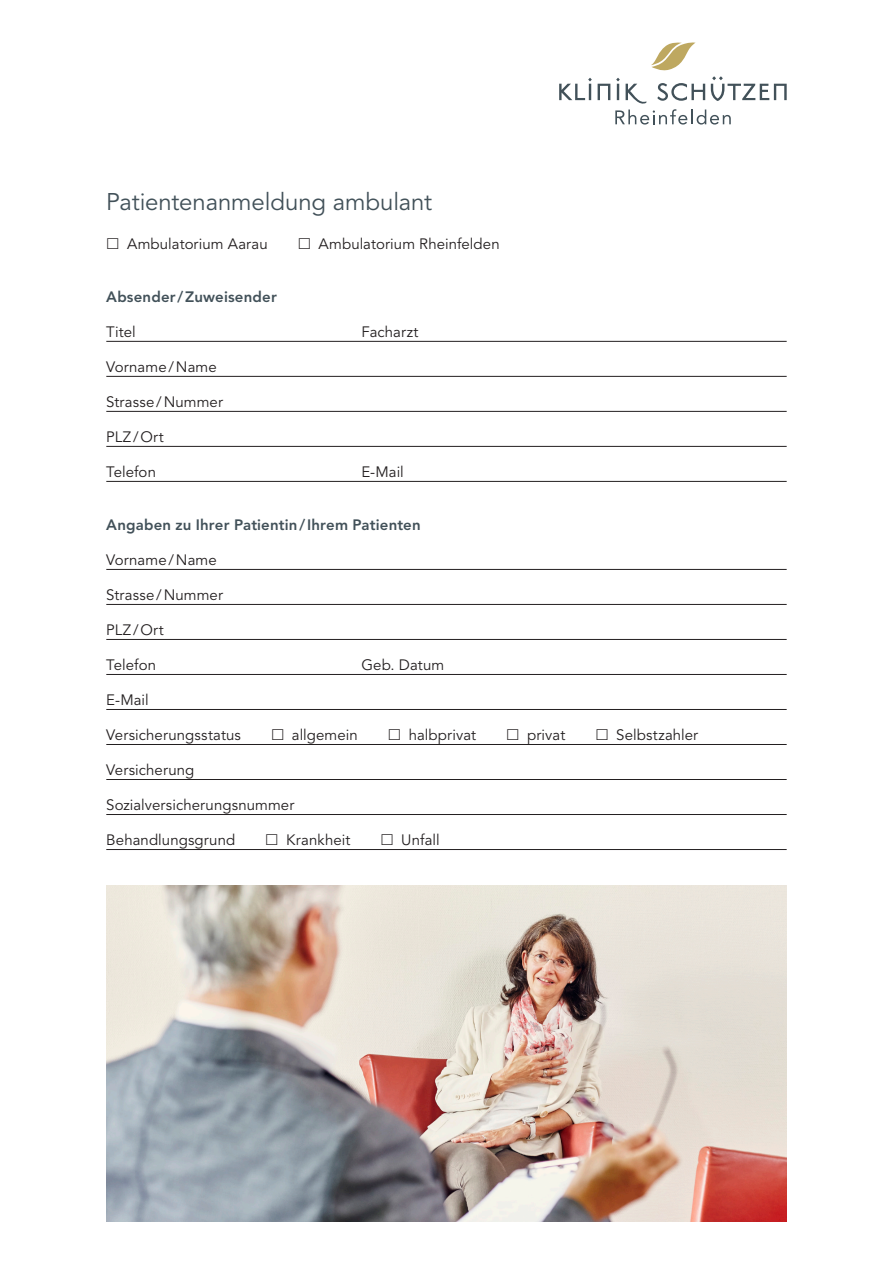
<style>
.page{position:relative;width:893px;height:1263px;background:#fff}
.page>*{position:absolute;margin:0;border:0;box-sizing:border-box;transform-origin:0 0}
.t1{font:24px "Avenir LT Std";letter-spacing:-.005em;color:#425159}
.t2{font:15px "Avenir LT Std";letter-spacing:.005em;color:#231f20}
.t3{font:800 15px "Avenir LT Std";letter-spacing:.01em;color:#425159}
</style>
<div class="page">
<img style="left:106px;top:885px;width:681px;height:336px">
<svg style="left:559px;top:78px;width:33px;height:22px"></svg>
<svg style="left:598px;top:43px;width:189px;height:82px"></svg>
<hr style="left:106px;top:341px;width:681px;height:1px;background:#231f20">
<hr style="left:106px;top:376px;width:681px;height:1px;background:#231f20">
<hr style="left:106px;top:411px;width:681px;height:1px;background:#231f20">
<hr style="left:106px;top:446px;width:681px;height:1px;background:#231f20">
<hr style="left:106px;top:481px;width:681px;height:1px;background:#231f20">
<hr style="left:106px;top:569px;width:681px;height:1px;background:#231f20">
<hr style="left:106px;top:604px;width:681px;height:1px;background:#231f20">
<hr style="left:106px;top:639px;width:681px;height:1px;background:#231f20">
<hr style="left:106px;top:674px;width:681px;height:1px;background:#231f20">
<hr style="left:106px;top:709px;width:681px;height:1px;background:#231f20">
<hr style="left:106px;top:744px;width:681px;height:1px;background:#231f20">
<hr style="left:106px;top:779px;width:681px;height:1px;background:#231f20">
<hr style="left:106px;top:814px;width:681px;height:1px;background:#231f20">
<hr style="left:106px;top:849px;width:681px;height:1px;background:#231f20">
<h1 class="t1" style="left:106px;top:187px;width:327px">Patientenanmeldung ambulant</h1>
<p class="t2" style="left:127px;top:235px;width:142px">Ambulatorium Aarau</p>
<p class="t2" style="left:319px;top:235px;width:183px">Ambulatorium Rheinfelden</p>
<p class="t3" style="left:106px;top:288px;width:172px">Absender/Zuweisender</p>
<p class="t2" style="left:106px;top:323px;width:31px">Titel</p>
<p class="t2" style="left:361px;top:323px;width:59px">Facharzt</p>
<p class="t2" style="left:106px;top:358px;width:112px">Vorname/Name</p>
<p class="t2" style="left:106px;top:393px;width:118px">Strasse/Nummer</p>
<p class="t2" style="left:106px;top:428px;width:59px">PLZ/Ort</p>
<p class="t2" style="left:106px;top:463px;width:51px">Telefon</p>
<p class="t2" style="left:361px;top:463px;width:44px">E-Mail</p>
<p class="t3" style="left:106px;top:516px;width:316px">Angaben zu Ihrer Patientin/Ihrem Patienten</p>
<p class="t2" style="left:106px;top:551px;width:112px">Vorname/Name</p>
<p class="t2" style="left:106px;top:586px;width:118px">Strasse/Nummer</p>
<p class="t2" style="left:106px;top:621px;width:59px">PLZ/Ort</p>
<p class="t2" style="left:106px;top:656px;width:51px">Telefon</p>
<p class="t2" style="left:361px;top:656px;width:84px">Geb. Datum</p>
<p class="t2" style="left:106px;top:691px;width:44px">E-Mail</p>
<p class="t2" style="left:106px;top:726px;width:136px">Versicherungsstatus</p>
<p class="t2" style="left:292px;top:726px;width:67px">allgemein</p>
<p class="t2" style="left:409px;top:726px;width:69px">halbprivat</p>
<p class="t2" style="left:527px;top:726px;width:40px">privat</p>
<p class="t2" style="left:616px;top:726px;width:83px">Selbstzahler</p>
<p class="t2" style="left:106px;top:761px;width:90px">Versicherung</p>
<p class="t2" style="left:106px;top:796px;width:189px">Sozialversicherungsnummer</p>
<p class="t2" style="left:106px;top:831px;width:130px">Behandlungsgrund</p>
<p class="t2" style="left:286px;top:831px;width:66px">Krankheit</p>
<p class="t2" style="left:401px;top:831px;width:40px">Unfall</p>
</div>
